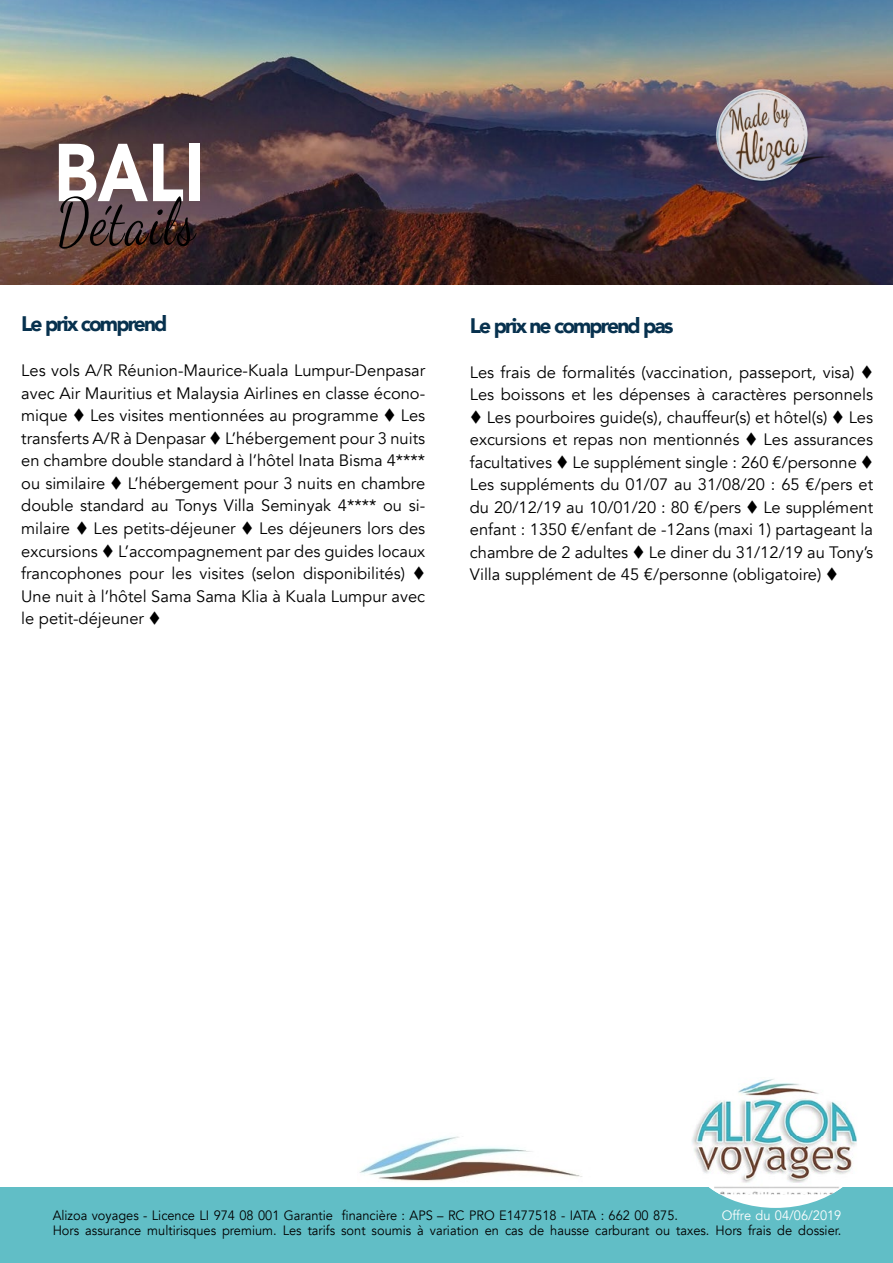
<style>
.page{position:relative;width:893px;height:1263px;background:#fff}
.page>*{position:absolute;margin:0;border:0;box-sizing:border-box;transform-origin:0 0}
.t1{font:900 81px "Avenir";color:#fff;scale:.83 1}
.t2{font:64.8px "Dancing Script OT";letter-spacing:.04em;color:#000;scale:.77 1}
.t3{font:900 21px "Avenir";letter-spacing:-.09em;color:#07314e}
.t4{font:16.5px/22.5px "Avenir";color:#000;text-align:justify}
.t5{font:13.5px "Avenir";color:#000;scale:.95 1}
.t6{font:13.5px "Avenir";color:#fff;scale:.95 1}
.s1{color:#000101}
</style>
<div class="page">
<img style="left:359px;top:1136px;width:223px;height:46px">
<div style="left:0;top:1187px;width:893px;height:76px;background:#61bec6"></div>
<img style="left:0;top:0;width:893px;height:285px">
<div style="left:681px;top:1067px;width:189px;height:141px;background:#fff;border-radius:50%"></div>
<img style="left:692px;top:1079px;width:165px;height:115px">
<img style="left:715px;top:90px;width:115px;height:92px">
<h1 class="t1" style="left:54px;top:104px;width:182px">BALI</h1>
<h2 class="t2" style="left:58px;top:183px;width:181px">Détails</h2>
<p class="t3" style="left:21px;top:306px;width:148px">Le prix comprend</p>
<p class="t4" style="left:21px;top:360px;width:405px">Les vols A/R Réunion-Maurice-Kuala Lumpur-Denpasar avec Air Mauritius et Malaysia Airlines en classe écono&shy;mique ▼ Les visites mentionnées au programme ▼ Les transferts A/R à Denpasar ▼ L’hébergement pour 3 nuits en chambre double standard à l’hôtel <span class="s1">Inata Bisma</span> 4**** ou similaire ▼ L’hébergement pour 3 nuits en chambre double standard au <span class="s1">Tonys Villa Seminyak</span> 4**** ou si&shy;milaire ▼ Les petits-déjeuner ▼ Les déjeuners lors des excursions ▼ L’accompagnement par des guides locaux francophones pour les visites (selon disponibilités) ▼ Une nuit à l<span class="s1">’hôtel Sama Sama Klia à Kuala Lumpur avec le petit-déjeuner</span> ▼</p>
<p class="t3" style="left:470px;top:307px;width:205px">Le prix ne comprend pas</p>
<p class="t4" style="left:470px;top:361px;width:405px">Les frais de formalités (vaccination, passeport, visa) ▼<br>Les boissons et les dépenses à caractères personnels</p>
<p class="t4" style="left:470px;top:406px;width:405px">▼ Les pourboires guide(s), chauffeur(s) et hôtel(s) ▼ Les excursions et repas non mentionnés ▼ Les assurances facultatives ▼ Le supplément single : 260 €/personne ▼ Les suppléments du 01/07 au 31/08/20 : 65 €/pers et du 20/12/19 au 10/01/20 : 80 €/pers ▼ Le supplément enfant : 1350 €/enfant de -12ans (maxi 1) partageant la chambre de 2 adultes ▼ Le diner du 31/12/19 au Tony’s Villa supplément de 45 €/personne (obligatoire) ▼</p>
<p class="t5" style="left:53px;top:1207px;width:660px">Alizoa voyages - Licence LI 974 08 001 Garantie financière : APS – RC PRO E1477518 - IATA : 662 00 875.</p>
<p class="t6" style="left:722px;top:1207px;width:127px">Offre du 04/06/2019</p>
<p class="t5" style="left:53px;top:1222px;width:832px">Hors assurance multirisques premium. Les tarifs sont soumis à variation en cas de hausse carburant ou taxes. Hors frais de dossier.</p>
</div>
